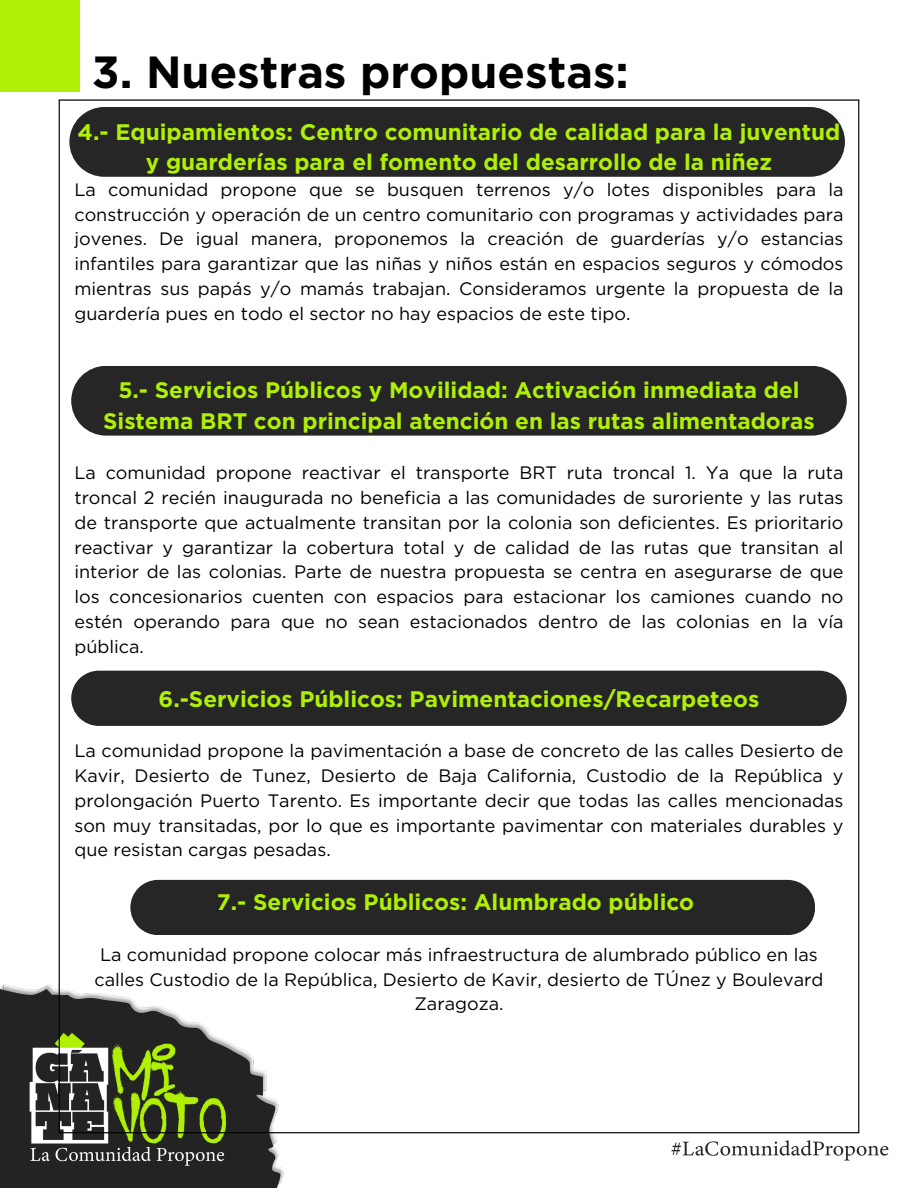
<style>
.page{position:relative;width:918px;height:1188px;background:#fff}
.page>*{position:absolute;margin:0;border:0;box-sizing:border-box;transform-origin:0 0}
.t1{font:700 45px "Gotham";color:#000}
.t2{font:700 22.5px/30.3px "Gotham";color:#aff006;text-align:center}
.t3{font:18px/24.8px "Gotham";color:#000;text-align:justify}
</style>
<div class="page">
<div style="left:0;top:0;width:80px;height:92px;background:#aff006"></div>
<img style="left:0;top:984px;width:284px;height:204px">
<img style="left:672px;top:1140px;width:217px;height:21px">
<div style="left:69px;top:107px;width:776px;height:70px;background:#262626"></div>
<div style="left:71px;top:366px;width:776px;height:70px;background:#262626"></div>
<div style="left:71px;top:671px;width:776px;height:55px;background:#262626"></div>
<div style="left:130px;top:880px;width:685px;height:55px;background:#262626"></div>
<hr style="left:59px;top:101px;width:1px;height:1031px;background:#000">
<hr style="left:858px;top:101px;width:1px;height:1031px;background:#000">
<hr style="left:59px;top:99px;width:800px;height:2px;background:#000">
<hr style="left:59px;top:1132px;width:800px;height:1px;background:#000">
<p class="t1" style="left:92px;top:45px;width:539px">3. Nuestras propuestas:</p>
<p class="t2" style="left:78px;top:116px;width:764px">4.- Equipamientos: Centro comunitario de calidad para la juventud y guarderías para el fomento del desarrollo de la niñez</p>
<p class="t3" style="left:74px;top:177px;width:771px">La comunidad propone que se busquen terrenos y/o lotes disponibles para la construcción y operación de un centro comunitario con programas y actividades para jovenes. De igual manera, proponemos la creación de guarderías y/o estancias infantiles para garantizar que las niñas y niños están en espacios seguros y cómodos mientras sus papás y/o mamás trabajan. Consideramos urgente la propuesta de la guardería pues en todo el sector no hay espacios de este tipo.</p>
<p class="t2" style="left:103px;top:375px;width:713px">5.- Servicios Públicos y Movilidad: Activación inmediata del<br>Sistema BRT con principal atención en las rutas alimentadoras</p>
<p class="t3" style="left:74px;top:461px;width:771px">La comunidad propone reactivar el transporte BRT ruta troncal 1. Ya que la ruta troncal 2 recién inaugurada no beneficia a las comunidades de suroriente y las rutas de transporte que actualmente transitan por la colonia son deficientes. Es prioritario reactivar y garantizar la cobertura total y de calidad de las rutas que transitan al interior de las colonias. Parte de nuestra propuesta se centra en asegurarse de que los concesionarios cuenten con espacios para estacionar los camiones cuando no estén operando para que no sean estacionados dentro de las colonias en la vía pública.</p>
<p class="t2" style="left:159px;top:683px;width:602px">6.-Servicios Públicos: Pavimentaciones/Recarpeteos</p>
<p class="t3" style="left:74px;top:738px;width:771px">La comunidad propone la pavimentación a base de concreto de las calles Desierto de Kavir, Desierto de Tunez, Desierto de Baja California, Custodio de la República y prolongación Puerto Tarento. Es importante decir que todas las calles mencionadas son muy transitadas, por lo que es importante pavimentar con materiales durables y que resistan cargas pesadas.</p>
<p class="t2" style="left:217px;top:887px;width:479px">7.- Servicios Públicos: Alumbrado público</p>
<p class="t3" style="left:94px;top:942px;width:731px;text-align:center">La comunidad propone colocar más infraestructura de alumbrado público en las calles Custodio de la República, Desierto de Kavir, desierto de TÚnez y Boulevard<br>Zaragoza.</p>
</div>
